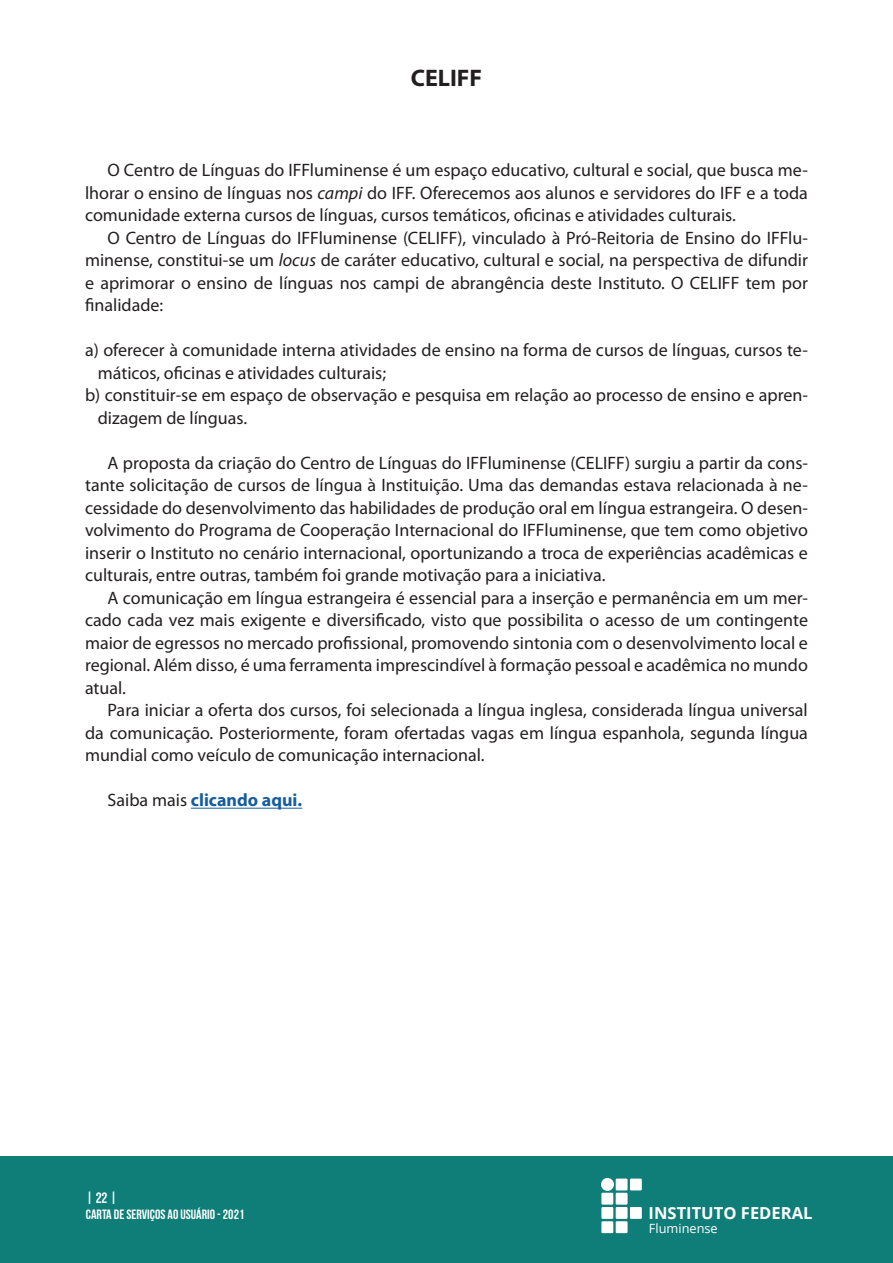
<style>
.page{position:relative;width:893px;height:1263px;background:#fff}
.page>*{position:absolute;margin:0;border:0;box-sizing:border-box;transform-origin:0 0}
.Título{font:700 24px "Myriad Pro";color:#231f20}
.Artigos{font:18px/22.5px "Myriad Pro";color:#231f20;text-align:justify}
.t1{font:700 18px "Myriad Pro";color:#175d9e}
.t2{font:700 16.5px "Open Sans";color:#fff}
.t3{font:700 15px "Bebas Neue";color:#fff}
.t4{font:700 13.5px "Bebas Neue";color:#fff}
.t5{font:12.75px "Open Sans";color:#fff}
.s1{font-style:italic}
.s2{font-weight:400;color:#231f20}
</style>
<div class="page">
<div style="left:0;top:1157px;width:893px;height:106px;background:#0f7d78"></div>
<div style="left:616px;top:1178px;width:12px;height:12px;background:#fff"></div>
<div style="left:630px;top:1178px;width:12px;height:12px;background:#fff"></div>
<div style="left:630px;top:1207px;width:12px;height:12px;background:#fff"></div>
<div style="left:601px;top:1193px;width:12px;height:11px;background:#fff"></div>
<div style="left:616px;top:1193px;width:12px;height:11px;background:#fff"></div>
<div style="left:601px;top:1207px;width:12px;height:12px;background:#fff"></div>
<div style="left:616px;top:1207px;width:12px;height:12px;background:#fff"></div>
<div style="left:601px;top:1221px;width:12px;height:12px;background:#fff"></div>
<div style="left:616px;top:1221px;width:12px;height:12px;background:#fff"></div>
<div style="left:601px;top:1178px;width:13px;height:13px;background:#fff;border-radius:50%"></div>
<hr style="left:191px;top:808px;width:111px;height:1px;background:#175d9e">
<p class="Título" style="left:411px;top:63px;width:73px">CELIFF</p>
<p class="Artigos" style="left:85px;top:159px;width:724px;text-indent:22px">O Centro de Línguas do IFFluminense é um espaço educativo, cultural e social, que busca me&shy;lhorar o ensino de línguas nos <span class="s1">campi</span> do IFF. Oferecemos aos alunos e servidores do IFF e a toda comunidade externa cursos de línguas, cursos temáticos, oficinas e atividades culturais.</p>
<p class="Artigos" style="left:85px;top:226px;width:724px;text-indent:22px">O Centro de Línguas do IFFluminense (CELIFF), vinculado à Pró-Reitoria de Ensino do IFFlu&shy;minense, constitui-se um <span class="s1">locus</span> de caráter educativo, cultural e social, na perspectiva de difundir e aprimorar o ensino de línguas nos campi de abrangência deste Instituto. O CELIFF tem por finalidade:</p>
<p class="Artigos" style="left:98px;top:339px;width:712px;text-indent:-13px">a) oferecer à comunidade interna atividades de ensino na forma de cursos de línguas, cursos te&shy;máticos, oficinas e atividades culturais;</p>
<p class="Artigos" style="left:98px;top:384px;width:712px;text-indent:-13px">b) constituir-se em espaço de observação e pesquisa em relação ao processo de ensino e apren&shy;dizagem de línguas.</p>
<p class="Artigos" style="left:85px;top:451px;width:724px;text-indent:22px">A proposta da criação do Centro de Línguas do IFFluminense (CELIFF) surgiu a partir da cons&shy;tante solicitação de cursos de língua à Instituição. Uma das demandas estava relacionada à ne&shy;cessidade do desenvolvimento das habilidades de produção oral em língua estrangeira. O desen&shy;volvimento do Programa de Cooperação Internacional do IFFluminense, que tem como objetivo inserir o Instituto no cenário internacional, oportunizando a troca de experiências acadêmicas e culturais, entre outras, também foi grande motivação para a iniciativa.</p>
<p class="Artigos" style="left:85px;top:586px;width:724px;text-indent:22px">A comunicação em língua estrangeira é essencial para a inserção e permanência em um mer&shy;cado cada vez mais exigente e diversificado, visto que possibilita o acesso de um contingente maior de egressos no mercado profissional, promovendo sintonia com o desenvolvimento local e regional. Além disso, é uma ferramenta imprescindível à formação pessoal e acadêmica no mundo atual.</p>
<p class="Artigos" style="left:85px;top:699px;width:724px;text-indent:22px">Para iniciar a oferta dos cursos, foi selecionada a língua inglesa, considerada língua universal da comunicação. Posteriormente, foram ofertadas vagas em língua espanhola, segunda língua mundial como veículo de comunicação internacional.</p>
<p class="t1" style="left:108px;top:788px;width:196px"><span class="s2">Saiba mais</span> clicando aqui.</p>
<p class="t3" style="left:86px;top:1189px;width:33px">| 22 |</p>
<p class="t4" style="left:86px;top:1207px;width:160px">CARTA DE SERVIÇOS AO USUÁRIO - 2021</p>
<p class="t2" style="left:649px;top:1201px;width:165px">INSTITUTO FEDERAL</p>
<p class="t5" style="left:649px;top:1220px;width:70px">Fluminense</p>
</div>
